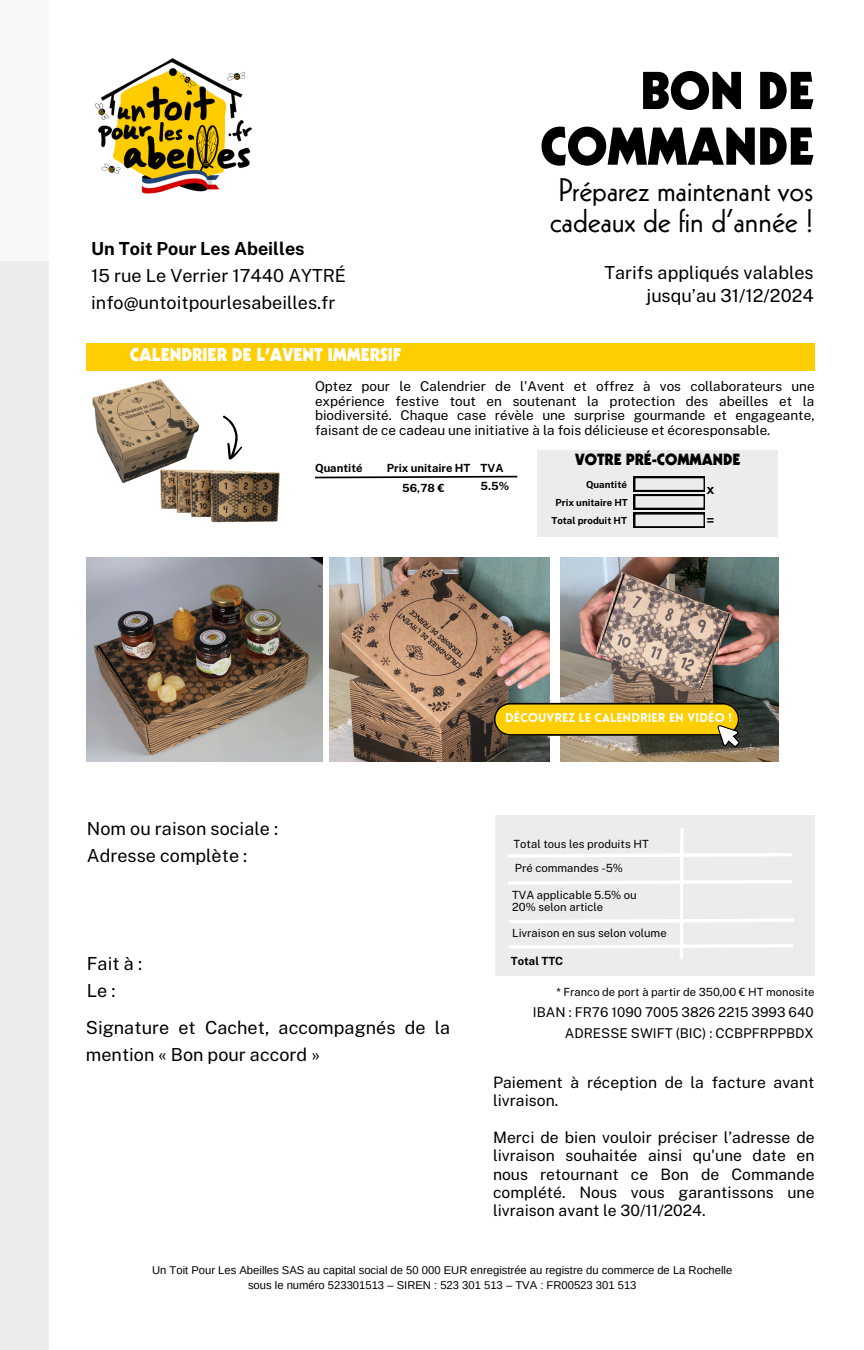
<style>
.page{position:relative;width:864px;height:1350px;background:#fff}
.page>*{position:absolute;margin:0;border:0;box-sizing:border-box;transform-origin:0 0}
.t1{font:900 51.75px/55.8px "Kabel LT Std";color:#000;text-align:right}
.t2{font:31.72px/31.5px "Kabel LT Std";color:#000}
.t3{font:18px/27px "Public Sans";color:#000}
.t4{font:900 18px "Kabel LT Std";color:#fff}
.t5{font:15.75px/18.4px "Public Sans";color:#000}
.t6{font:900 15.75px "Kabel LT Std";color:#000}
.t7{font:13.5px/14.6px "Public Sans";color:#000;text-align:justify}
.t8{font:700 13.5px "Public Sans";color:#000}
.t9{font:900 12.38px "Lovelo";color:#fff}
.t10{font:11.25px "Arimo";color:#000}
.t11{font:11.25px/12.2px "Public Sans";color:#000}
.t12{font:700 11.25px "Public Sans";color:#000}
.t13{font:700 9.67px "Public Sans";color:#000}
.s1{font-weight:700}
</style>
<div class="page">
<div style="left:0;top:261px;width:48px;height:1089px;background:#ececec"></div>
<div style="left:537px;top:450px;width:241px;height:87px;background:#ececec"></div>
<div style="left:86px;top:343px;width:729px;height:28px;background:#ffce01"></div>
<div style="left:0;top:0;width:48px;height:350px;background:#f8f8f8"></div>
<svg style="left:315px;top:475px;width:203px;height:4px"></svg>
<svg style="left:634px;top:477px;width:71px;height:51px"></svg>
<img style="left:92px;top:379px;width:106px;height:105px">
<img style="left:149px;top:423px;width:137px;height:135px">
<svg style="left:204px;top:415px;width:47px;height:46px"></svg>
<img style="left:86px;top:558px;width:237px;height:204px">
<img style="left:560px;top:558px;width:218px;height:204px">
<img style="left:330px;top:558px;width:219px;height:204px">
<svg style="left:494px;top:703px;width:246px;height:44px"></svg>
<div style="left:495px;top:815px;width:320px;height:161px;background:#ececec"></div>
<svg style="left:507px;top:853px;width:285px;height:5px"></svg>
<svg style="left:508px;top:880px;width:284px;height:5px"></svg>
<svg style="left:510px;top:919px;width:284px;height:4px"></svg>
<svg style="left:509px;top:944px;width:284px;height:5px"></svg>
<img style="left:95px;top:58px;width:157px;height:136px">
<hr style="left:680px;top:829px;width:4px;height:130px;background:#fff">
<p class="t1" style="left:540px;top:69px;width:275px">BON DE<br>COMMANDE</p>
<p class="t3" style="left:91px;top:235px;width:256px"><span class="s1">Un Toit Pour Les Abeilles<br></span>15 rue Le Verrier 17440 AYTRÉ info@untoitpourlesabeilles.fr</p>
<p class="t4" style="left:130px;top:348px;width:273px">CALENDRIER DE L’AVENT IMMERSIF</p>
<p class="t2" style="left:550px;top:178px;width:265px">Préparez maintenant vos cadeaux de fin d’année !</p>
<p class="t3" style="left:604px;top:262px;width:211px;line-height:22.5px;text-align:right">Tarifs appliqués valables jusqu’au 31/12/2024</p>
<p class="t7" style="left:315px;top:379px;width:501px">Optez pour le Calendrier de l'Avent et offrez à vos collaborateurs une expérience festive tout en soutenant la protection des abeilles et la biodiversité. Chaque case révèle une surprise gourmande et engageante, faisant de ce cadeau une initiative à la fois délicieuse et écoresponsable.</p>
<h1 class="t12" style="left:315px;top:461px;width:49px">Quantité</h1>
<h2 class="t12" style="left:387px;top:461px;width:85px">Prix unitaire HT</h2>
<h4 class="t12" style="left:402px;top:481px;width:44px">56,78 €</h4>
<p class="t6" style="left:575px;top:453px;width:167px">VOTRE PRÉ-COMMANDE</p>
<p class="t13" style="left:586px;top:479px;width:42px">Quantité</p>
<p class="t13" style="left:551px;top:515px;width:77px">Total produit HT</p>
<h4 class="t12" style="left:481px;top:461px;width:24px">TVA</h4>
<h3 class="t12" style="left:481px;top:479px;width:30px">5.5%</h3>
<p class="t8" style="left:706px;top:481px;width:9px">x</p>
<p class="t8" style="left:706px;top:512px;width:9px">=</p>
<p class="t13" style="left:556px;top:497px;width:74px">Prix unitaire HT</p>
<p class="t3" style="left:87px;top:815px;width:193px">Nom ou raison sociale :<br>Adresse complète :</p>
<p class="t3" style="left:87px;top:950px;width:57px">Fait à :<br>Le :</p>
<p class="t3" style="left:86px;top:1014px;width:366px">Signature et Cachet, accompagnés de la mention « Bon pour accord »</p>
<p class="t9" style="left:505px;top:713px;width:228px">DÉCOUVREZ LE CALENDRIER EN VIDÉO !</p>
<p class="t11" style="left:514px;top:838px;width:137px">Total tous les produits HT</p>
<h4 class="t11" style="left:515px;top:862px;width:110px">Pré commandes -5%</h4>
<p class="t11" style="left:512px;top:889px;width:126px">TVA applicable 5.5% ou<br>20% selon article</p>
<p class="t11" style="left:512px;top:926px;width:156px">Livraison en sus selon volume</p>
<h4 class="t12" style="left:511px;top:955px;width:54px">Total TTC</h4>
<h6 class="t11" style="left:556px;top:986px;width:260px">* Franco de port à partir de 350,00 € HT monosite</h6>
<p class="t7" style="left:533px;top:1005px;width:282px">IBAN : FR76 1090 7005 3826 2215 3993 640</p>
<h6 class="t7" style="left:565px;top:1025px;width:250px">ADRESSE SWIFT (BIC) : CCBPFRPPBDX</h6>
<h4 class="t5" style="left:493px;top:1073px;width:323px">Paiement à réception de la facture avant livraison.</h4>
<p class="t5" style="left:493px;top:1128px;width:323px;text-align:justify">Merci de bien vouloir préciser l’adresse de livraison souhaitée ainsi qu'une date en nous retournant ce Bon de Commande complété. Nous vous garantissons une livraison avant le 30/11/2024.</p>
<p class="t10" style="left:152px;top:1264px;width:582px">Un Toit Pour Les Abeilles SAS au capital social de 50 000 EUR enregistrée au registre du commerce de La Rochelle</p>
<p class="t10" style="left:248px;top:1279px;width:390px">sous le numéro 523301513 – SIREN : 523 301 513 – TVA : FR00523 301 513</p>
</div>
